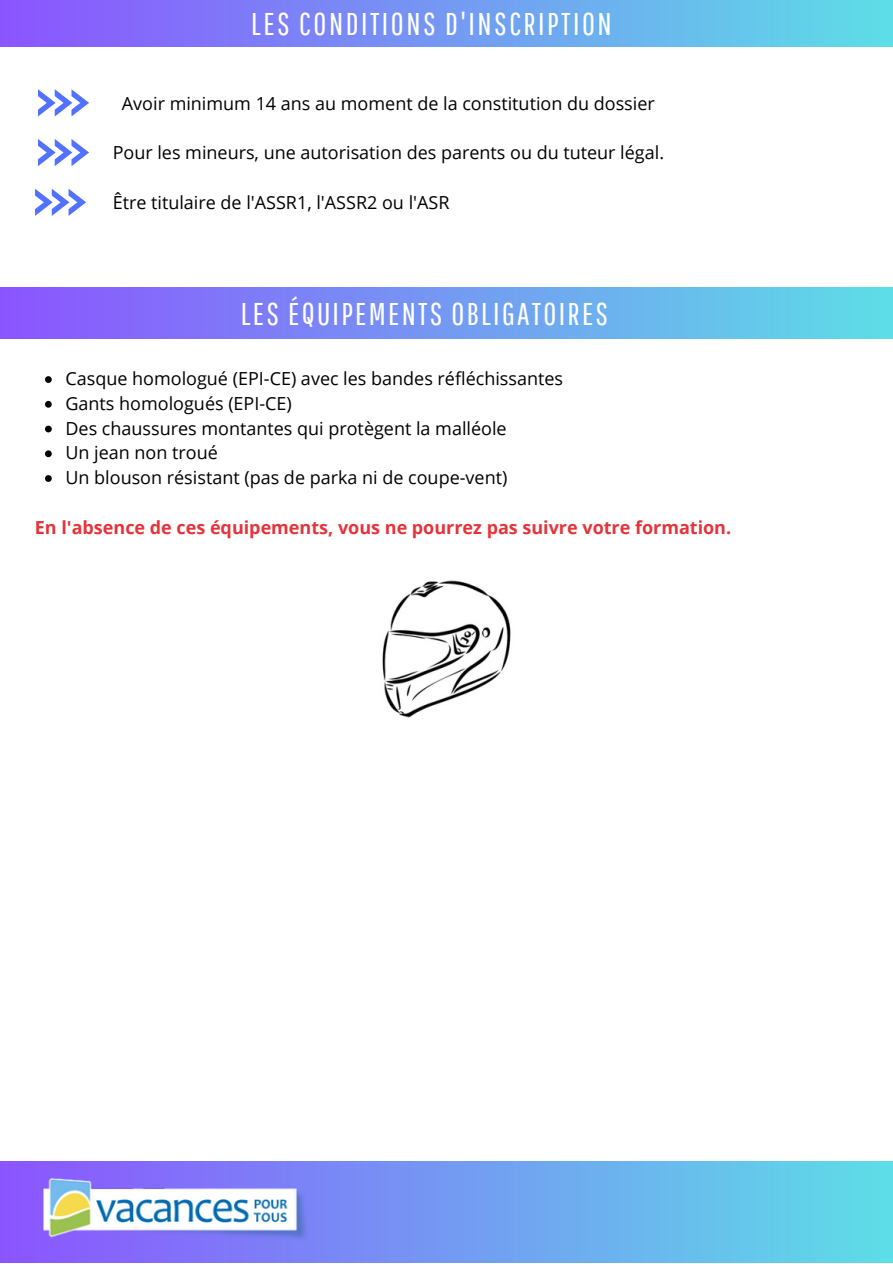
<style>
.page{position:relative;width:893px;height:1264px;background:#fff}
.page>*{position:absolute;margin:0;border:0;box-sizing:border-box;transform-origin:0 0}
.t1{font:31.5px "Pathway Gothic One";letter-spacing:.075em;color:#fff}
.t2{font:18px "Open Sans";color:#000}
.t3{font:700 18px "Open Sans";color:#e6333b}
</style>
<div class="page">
<div style="left:0;top:0;width:892px;height:47px;background:linear-gradient(to right,#8b54ff,#5ddde7)"></div>
<div style="left:0;top:1161px;width:892px;height:101px;background:linear-gradient(to right,#8b54ff,#5ddde7)"></div>
<img style="left:44px;top:1178px;width:265px;height:64px">
<svg style="left:35px;top:189px;width:51px;height:27px"></svg>
<svg style="left:38px;top:89px;width:51px;height:27px"></svg>
<div style="left:0;top:288px;width:892px;height:50px;background:linear-gradient(to right,#8b54ff,#5ddde7)"></div>
<svg style="left:38px;top:139px;width:51px;height:27px"></svg>
<img style="left:382px;top:580px;width:129px;height:138px">
<svg style="left:45px;top:376px;width:7px;height:7px"></svg>
<svg style="left:45px;top:401px;width:7px;height:6px"></svg>
<svg style="left:45px;top:425px;width:7px;height:7px"></svg>
<svg style="left:45px;top:450px;width:7px;height:7px"></svg>
<svg style="left:45px;top:475px;width:7px;height:7px"></svg>
<p class="t1" style="left:251px;top:5px;width:362px">LES CONDITIONS D'INSCRIPTION</p>
<p class="t2" style="left:122px;top:91px;width:534px">Avoir minimum 14 ans au moment de la constitution du dossier</p>
<p class="t2" style="left:113px;top:140px;width:553px">Pour les mineurs, une autorisation des parents ou du tuteur légal.</p>
<p class="t2" style="left:113px;top:189px;width:338px">Être titulaire de l'ASSR1, l'ASSR2 ou l'ASR</p>
<p class="t1" style="left:241px;top:295px;width:369px">LES ÉQUIPEMENTS OBLIGATOIRES</p>
<p class="t2" style="left:65px;top:366px;width:499px">Casque homologué (EPI-CE) avec les bandes réfléchissantes</p>
<p class="t2" style="left:65px;top:391px;width:228px">Gants homologués (EPI-CE)</p>
<p class="t2" style="left:65px;top:415px;width:442px">Des chaussures montantes qui protègent la malléole</p>
<p class="t2" style="left:65px;top:440px;width:154px">Un jean non troué</p>
<p class="t2" style="left:65px;top:465px;width:443px">Un blouson résistant (pas de parka ni de coupe-vent)</p>
<p class="t3" style="left:35px;top:514px;width:697px">En l'absence de ces équipements, vous ne pourrez pas suivre votre formation.</p>
</div>
